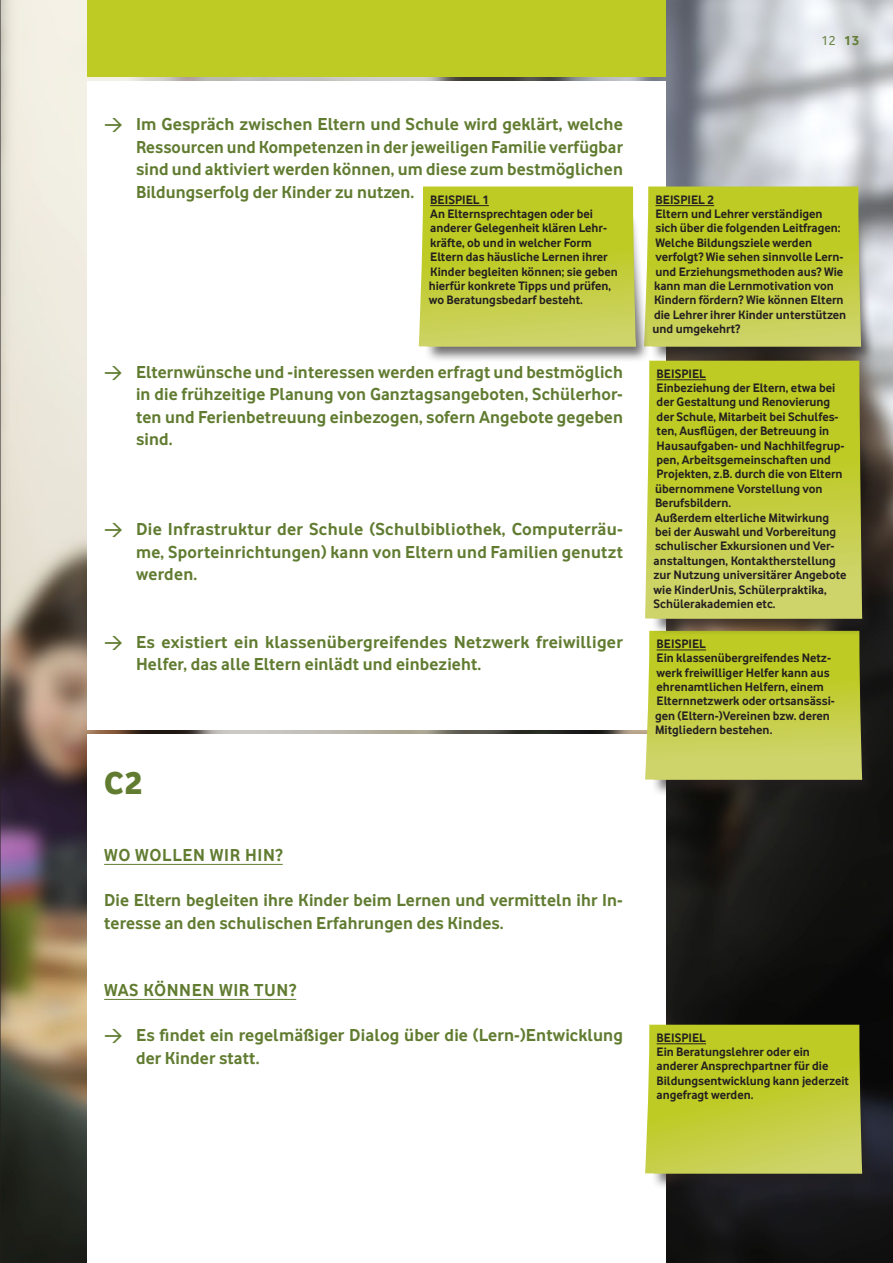
<style>
.page{position:relative;width:893px;height:1263px;background:#fff}
.page>*{position:absolute;margin:0;border:0;box-sizing:border-box;transform-origin:0 0}
.t1{font:33px "Vodafone Ex B Ro";color:#617c31}
.t2{font:700 18px/22.5px "Vodafone Rg";letter-spacing:.005em;color:#617c31}
.t3{font:13.5px "Vodafone Rg Ro";color:#617c31}
.t4{font:700 12.75px/14.4px "Vodafone Rg";color:#231f20}
.s1{font-family:"DIN";font-weight:500}
.s2{font-weight:700}
</style>
<div class="page">
<img style="left:1px;top:0;width:892px;height:1263px">
<div style="left:87px;top:0;width:578px;height:77px;background:#bdcb24"></div>
<div style="left:87px;top:81px;width:578px;height:649px;background:#fff"></div>
<div style="left:87px;top:734px;width:578px;height:529px;background:#fff"></div>
<hr style="left:104px;top:864px;width:179px;height:1px;background:#617c31">
<hr style="left:104px;top:999px;width:192px;height:1px;background:#617c31">
<div style="left:650px;top:213px;width:226px;height:150px;background:#231f20;opacity:.65"></div>
<svg style="left:648px;top:186px;width:213px;height:160px;background:#c1cc3a"></svg>
<hr style="left:655px;top:205px;width:59px;height:1px;background:#231f20">
<div style="left:425px;top:213px;width:225px;height:150px;background:#231f20;opacity:.65"></div>
<svg style="left:419px;top:186px;width:217px;height:160px;background:#c3ce3d"></svg>
<hr style="left:430px;top:205px;width:59px;height:1px;background:#231f20">
<div style="left:651px;top:646px;width:226px;height:150px;background:#231f20;opacity:.65"></div>
<svg style="left:645px;top:631px;width:217px;height:149px;background:#c3cd42"></svg>
<hr style="left:657px;top:649px;width:49px;height:1px;background:#231f20">
<div style="left:651px;top:1040px;width:226px;height:150px;background:#231f20;opacity:.65"></div>
<svg style="left:645px;top:1025px;width:217px;height:148px;background:#c0cc38"></svg>
<hr style="left:657px;top:1043px;width:49px;height:1px;background:#231f20">
<div style="left:651px;top:485px;width:226px;height:150px;background:#231f20;opacity:.65"></div>
<svg style="left:645px;top:361px;width:217px;height:257px;background:#c3cd40"></svg>
<hr style="left:657px;top:379px;width:49px;height:1px;background:#231f20">
<hr style="left:0;top:0;width:1px;height:1263px;background:#231f20">
<h2 class="t2" style="left:136px;top:113px;width:488px;text-align:justify;text-indent:-32px"><span class="s1">&gt;</span> Im Gespräch zwischen Eltern und Schule wird geklärt, welche Ressourcen und Kompetenzen in der jeweiligen Familie verfügbar sind und aktiviert werden können, um diese zum bestmöglichen Bildungserfolg der Kinder zu nutzen.</h2>
<p class="t4" style="left:429px;top:192px;width:191px">Beispiel 1<br>An Elternsprechtagen oder bei anderer Gelegenheit klären Lehr&shy;kräfte, ob und in welcher Form<br>Eltern das häusliche Lernen ihrer<br>Kinder begleiten können; sie geben hierfür konkrete Tipps und prüfen, wo Beratungsbedarf besteht.</p>
<h2 class="t2" style="left:136px;top:360px;width:488px;text-align:justify;text-indent:-32px"><span class="s1">&gt;</span> Elternwünsche und -interessen werden erfragt und bestmöglich in die frühzeitige Planung von Ganztagsangeboten, Schülerhor&shy;ten und Ferienbetreuung einbezogen, sofern Angebote gegeben sind.</h2>
<h2 class="t2" style="left:136px;top:518px;width:488px;text-align:justify;text-indent:-32px"><span class="s1">&gt;</span> Die Infrastruktur der Schule (Schulbibliothek, Computerräu&shy;me, Sporteinrichtungen) kann von Eltern und Familien genutzt werden.</h2>
<h2 class="t2" style="left:136px;top:630px;width:488px;text-indent:-32px"><span class="s1">&gt;</span> Es existiert ein klassenübergreifendes Netzwerk freiwilliger<br>Helfer, das alle Eltern einlädt und einbezieht.</h2>
<h1 class="t1" style="left:104px;top:762px;width:40px">C2</h1>
<h2 class="t2" style="left:104px;top:844px;width:44px">Wo wollen</h2>
<h2 class="t2" style="left:210px;top:844px;width:11px">wir</h2>
<h2 class="t2" style="left:245px;top:844px;width:39px">hin ?</h2>
<h2 class="t2" style="left:104px;top:889px;width:519px">Die Eltern begleiten ihre Kinder beim Lernen und vermitteln ihr In&shy;teresse an den schulischen Erfahrungen des Kindes.</h2>
<h2 class="t2" style="left:104px;top:979px;width:52px">Was können</h2>
<h2 class="t2" style="left:219px;top:979px;width:11px">wir</h2>
<h2 class="t2" style="left:254px;top:979px;width:12px">tun</h2>
<h2 class="t2" style="left:289px;top:979px;width:9px">?</h2>
<h2 class="t2" style="left:136px;top:1024px;width:488px;text-indent:-32px"><span class="s1">&gt;</span> Es findet ein regelmäßiger Dialog über die (Lern-)Entwicklung der Kinder statt.</h2>
<p class="t3" style="left:822px;top:33px;width:39px">12 <span class="s2">13</span></p>
<p class="t4" style="left:652px;top:192px;width:195px">Beispiel 2<br>Eltern und Lehrer verständigen<br>sich über die folgenden Leitfragen:<br>Welche Bildungsziele werden verfolgt? Wie sehen sinnvolle Lern&shy;und Erziehungsmethoden aus? Wie kann man die Lernmotivation von<br>Kindern fördern? Wie können Eltern die Lehrer ihrer Kinder unterstützen und umgekehrt?</p>
<p class="t4" style="left:654px;top:366px;width:194px">Beispiel<br>Einbeziehung der Eltern, etwa bei der Gestaltung und Renovierung der Schule, Mitarbeit bei Schulfes&shy;ten, Ausflügen, der Betreuung in<br>Hausaufgaben- und Nachhilfegrup&shy;pen, Arbeitsgemeinschaften und<br>Projekten, z.B. durch die von Eltern übernommene Vorstellung von<br>Berufsbildern.<br>Außerdem elterliche Mitwirkung bei der Auswahl und Vorbereitung schulischer Exkursionen und Ver&shy;anstaltungen, Kontaktherstellung zur Nutzung universitärer Angebote wie KinderUnis, Schülerpraktika,<br>Schülerakademien etc.</p>
<p class="t4" style="left:655px;top:636px;width:181px">Beispiel<br>Ein klassenübergreifendes Netz&shy;werk freiwilliger Helfer kann aus ehrenamtlichen Helfern, einem<br>Elternnetzwerk oder ortsansässi&shy;gen (Eltern-)Vereinen bzw. deren<br>Mitgliedern bestehen.</p>
<p class="t4" style="left:657px;top:1030px;width:194px">Beispiel<br>Ein Beratungslehrer oder ein anderer Ansprechpartner für die<br>Bildungsentwicklung kann jederzeit angefragt werden.</p>
</div>
